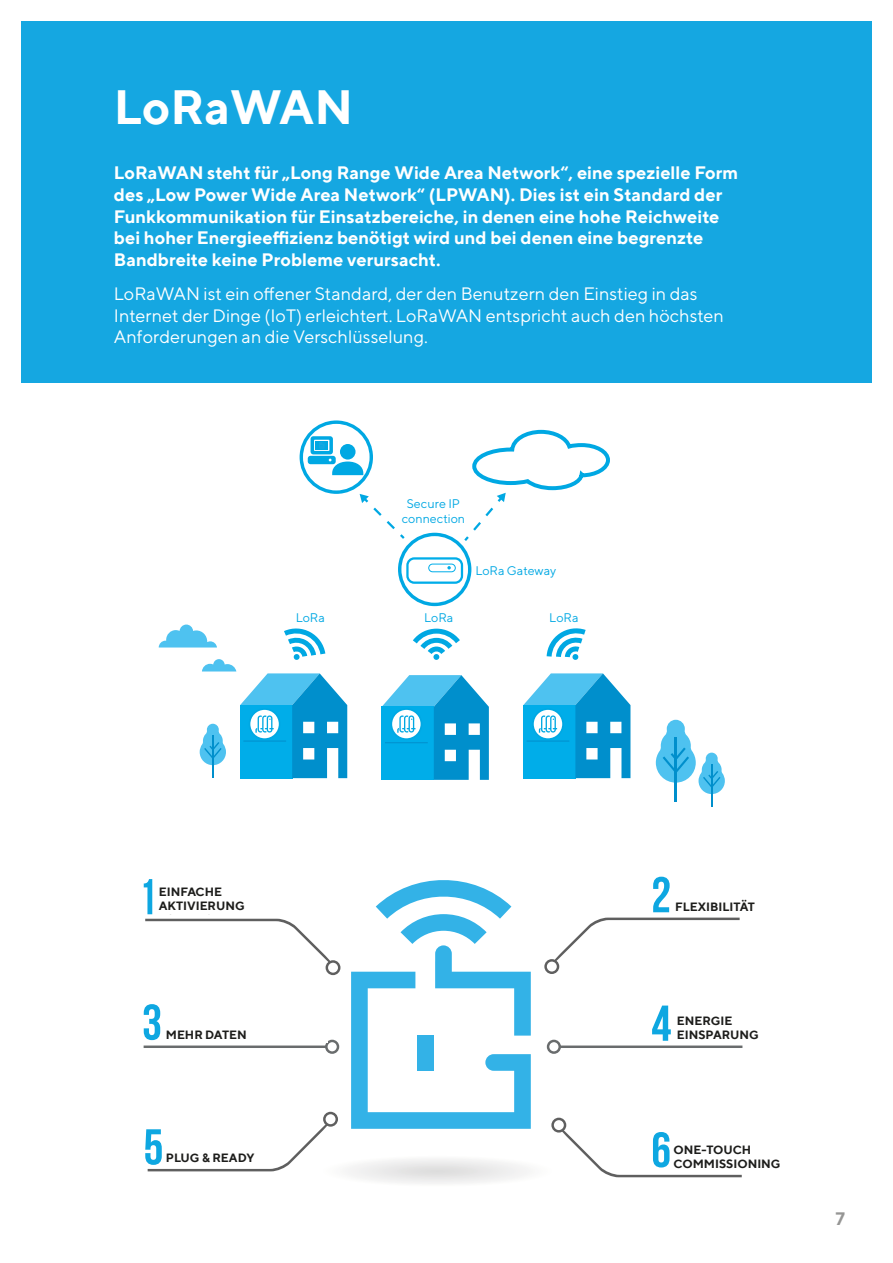
<style>
.page{position:relative;width:893px;height:1263px;background:#fff}
.page>*{position:absolute;margin:0;border:0;box-sizing:border-box;transform-origin:0 0}
.t1{font:700 48px "TT Norms";color:#fff}
.t2{font:700 18px/21.6px "TT Norms";color:#fff}
.t3{font:18px/21.6px "TT Norms";color:#fff}
.t4{font:700 18px "TT Norms";color:#959594}
.t5{font:12.45px/15px "TT Norms";color:#00a8e3;text-align:center}
.t6{font:700 12px/14.4px "TT Norms";color:#1d1d1b}
.t7{font:700 9.9px/10.4px "TT Norms";color:#262627}
.t8{font:700 9.9px "TT Norms";letter-spacing:-.02em;color:#262627}
</style>
<div class="page">
<div style="left:21px;top:21px;width:851px;height:362px;background:#15a7e1"></div>
<hr style="left:675px;top:737px;width:2px;height:65px;background:#008fcc">
<hr style="left:711px;top:764px;width:1px;height:43px;background:#008fcc">
<svg style="left:656px;top:720px;width:69px;height:74px"></svg>
<svg style="left:547px;top:628px;width:39px;height:32px"></svg>
<svg style="left:413px;top:629px;width:47px;height:31px"></svg>
<svg style="left:300px;top:420px;width:310px;height:186px"></svg>
<svg style="left:159px;top:624px;width:188px;height:154px"></svg>
<svg style="left:382px;top:675px;width:107px;height:105px"></svg>
<svg style="left:523px;top:673px;width:107px;height:105px"></svg>
<svg style="left:144px;top:876px;width:598px;height:308px"></svg>
<div style="left:159px;top:884px;width:161px;height:30px;background:#fff"></div>
<div style="left:166px;top:1013px;width:161px;height:30px;background:#fff"></div>
<div style="left:166px;top:1136px;width:102px;height:30px;background:#fff"></div>
<div style="left:675px;top:885px;width:102px;height:30px;background:#fff"></div>
<div style="left:677px;top:1013px;width:102px;height:30px;background:#fff"></div>
<div style="left:674px;top:1142px;width:123px;height:28px;background:#fff"></div>
<p class="t1" style="left:114px;top:77px;width:241px">LoRaWAN</p>
<p class="t2" style="left:114px;top:162px;width:626px">LoRaWAN steht für „Long Range Wide Area Network“, eine spezielle Form des „Low Power Wide Area Network“ (LPWAN). Dies ist ein Standard der Funkkommunikation für Einsatzbereiche, in denen eine hohe Reichweite bei hoher Energieeffizienz benötigt wird und bei denen eine begrenzte Bandbreite keine Probleme verursacht.</p>
<p class="t3" style="left:114px;top:283px;width:612px">LoRaWAN ist ein offener Standard, der den Benutzern den Einstieg in das<br>Internet der Dinge (IoT) erleichtert. LoRaWAN entspricht auch den höchsten<br>Anforderungen an die Verschlüsselung.</p>
<p class="t5" style="left:402px;top:496px;width:65px">Secure IP connection</p>
<p class="t5" style="left:475px;top:563px;width:83px">LoRa Gateway</p>
<p class="t5" style="left:296px;top:610px;width:31px">LoRa</p>
<p class="t5" style="left:424px;top:610px;width:31px">LoRa</p>
<p class="t5" style="left:549px;top:610px;width:31px">LoRa</p>
<p class="t6" style="left:159px;top:884px;width:65px">EINFACHE</p>
<p class="t6" style="left:159px;top:899px;width:88px">AKTIVIERUNG</p>
<p class="t7" style="left:159px;top:895px;width:64px">SIMPLE<br>ACTIVATION</p>
<p class="t7" style="left:676px;top:902px;width:62px">FLEXIBILITY</p>
<p class="t6" style="left:675px;top:899px;width:81px">FLEXIBILITÄT</p>
<p class="t6" style="left:166px;top:1027px;width:82px">MEHR DATEN</p>
<p class="t8" style="left:166px;top:1029px;width:61px">MORE DATA</p>
<p class="t6" style="left:166px;top:1151px;width:90px">PLUG &amp; READY</p>
<p class="t7" style="left:165px;top:1156px;width:75px">PLUG &amp; READY</p>
<p class="t6" style="left:677px;top:1013px;width:57px">ENERGIE</p>
<p class="t6" style="left:677px;top:1027px;width:84px">EINSPARUNG</p>
<p class="t7" style="left:677px;top:1022px;width:44px">ENERGY<br>SAVING</p>
<p class="t6" style="left:674px;top:1142px;width:109px">ONE-TOUCH<br>COMMISSIONING</p>
<p class="t7" style="left:674px;top:1149px;width:90px">ONE TOUCH<br>COMMISSIONING</p>
<p class="t4" style="left:836px;top:1207px;width:11px">7</p>
</div>
